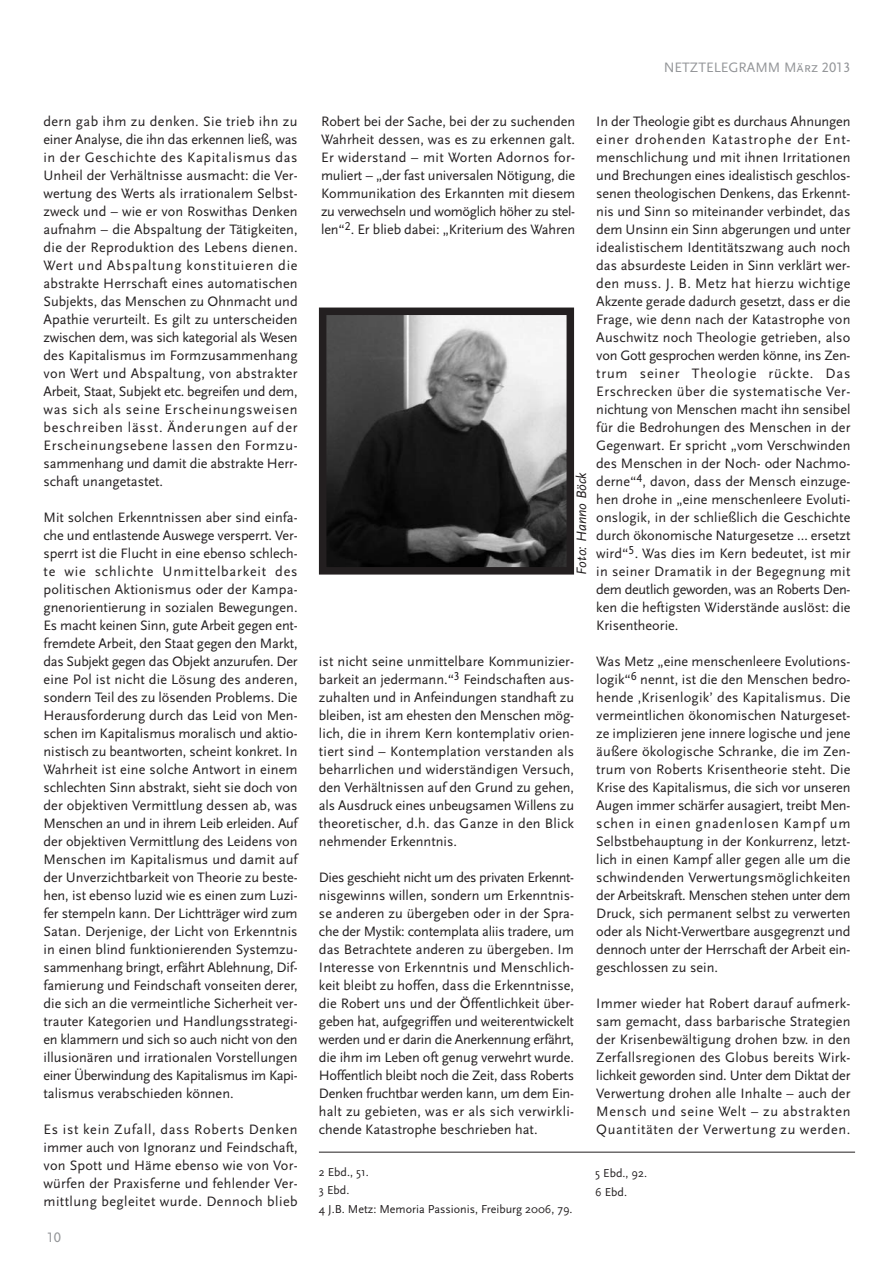
<style>
.page{position:relative;width:893px;height:1263px;background:#fff}
.page>*{position:absolute;margin:0;border:0;box-sizing:border-box;transform-origin:0 0}
.t1{font:14.25px/18px "Scala Sans";color:#231f20;text-align:justify}
.t2{font:14.25px "Scala Sans Caps";color:#939598}
.t3{font:italic 14.25px "Scala Sans";color:#231f20}
.t4{font:12px/18.5px "Scala Sans";color:#231f20}
</style>
<div class="page">
<img style="left:328px;top:317px;width:237px;height:249px">
<div style="left:319px;top:308px;width:255px;height:267px;border:8px solid #231f20"></div>
<hr style="left:319px;top:1152px;width:536px;height:1px;background:#231f20">
<p class="t1" style="left:44px;top:114px;width:256px">dern gab ihm zu denken. Sie trieb ihn zu einer Analyse, die ihn das erkennen ließ, was in der Geschichte des Kapitalismus das Unheil der Verhältnisse ausmacht: die Ver&shy;wertung des Werts als irrationalem Selbst&shy;zweck und – wie er von Roswithas Denken aufnahm – die Abspaltung der Tätigkeiten, die der Reproduktion des Lebens dienen.<br>Wert und Abspaltung konstituieren die abstrakte Herrschaft eines automatischen Subjekts, das Menschen zu Ohnmacht und Apathie verurteilt. Es gilt zu unterscheiden zwischen dem, was sich kategorial als Wesen des Kapitalismus im Formzusammenhang von Wert und Abspaltung, von abstrakter Arbeit, Staat, Subjekt etc. begreifen und dem, was sich als seine Erscheinungsweisen beschreiben lässt. Änderungen auf der Erscheinungsebene lassen den Formzu&shy;sammenhang und damit die abstrakte Herr&shy;schaft unangetastet.</p>
<p class="t1" style="left:44px;top:510px;width:256px">Mit solchen Erkenntnissen aber sind einfa&shy;che und entlastende Auswege versperrt. Ver&shy;sperrt ist die Flucht in eine ebenso schlech&shy;te wie schlichte Unmittelbarkeit des politischen Aktionismus oder der Kampa&shy;gnenorientierung in sozialen Bewegungen.<br>Es macht keinen Sinn, gute Arbeit gegen ent&shy;fremdete Arbeit, den Staat gegen den Markt, das Subjekt gegen das Objekt anzurufen. Der eine Pol ist nicht die Lösung des anderen, sondern Teil des zu lösenden Problems. Die Herausforderung durch das Leid von Men&shy;schen im Kapitalismus moralisch und aktio&shy;nistisch zu beantworten, scheint konkret. In Wahrheit ist eine solche Antwort in einem schlechten Sinn abstrakt, sieht sie doch von der objektiven Vermittlung dessen ab, was Menschen an und in ihrem Leib erleiden. Auf der objektiven Vermittlung des Leidens von Menschen im Kapitalismus und damit auf der Unverzichtbarkeit von Theorie zu beste&shy;hen, ist ebenso luzid wie es einen zum Luzi&shy;fer stempeln kann. Der Lichtträger wird zum Satan. Derjenige, der Licht von Erkenntnis in einen blind funktionierenden Systemzu&shy;sammenhang bringt, erfährt Ablehnung, Dif&shy;famierung und Feindschaft vonseiten derer, die sich an die vermeintliche Sicherheit ver&shy;trauter Kategorien und Handlungsstrategi&shy;en klammern und sich so auch nicht von den illusionären und irrationalen Vorstellungen einer Überwindung des Kapitalismus im Kapi&shy;talismus verabschieden können.</p>
<p class="t1" style="left:44px;top:1122px;width:256px">Es ist kein Zufall, dass Roberts Denken immer auch von Ignoranz und Feindschaft, von Spott und Häme ebenso wie von Vor&shy;würfen der Praxisferne und fehlender Ver&shy;mittlung begleitet wurde. Dennoch blieb</p>
<p class="t2" style="left:47px;top:1229px;width:16px">10</p>
<p class="t2" style="left:664px;top:59px;width:188px">NETZTELEGRAMM März 2013</p>
<p class="t1" style="left:321px;top:114px;width:256px">Robert bei der Sache, bei der zu suchenden Wahrheit dessen, was es zu erkennen galt.<br>Er widerstand – mit Worten Adornos for&shy;muliert – „der fast universalen Nötigung, die Kommunikation des Erkannten mit diesem zu verwechseln und womöglich höher zu stel&shy;len“<sup>2</sup>. Er blieb dabei: „Kriterium des Wahren</p>
<p class="t1" style="left:596px;top:114px;width:256px">In der Theologie gibt es durchaus Ahnungen einer drohenden Katastrophe der Ent&shy;menschlichung und mit ihnen Irritationen und Brechungen eines idealistisch geschlos&shy;senen theologischen Denkens, das Erkennt&shy;nis und Sinn so miteinander verbindet, das dem Unsinn ein Sinn abgerungen und unter idealistischem Identitätszwang auch noch das absurdeste Leiden in Sinn verklärt wer&shy;den muss. J. B. Metz hat hierzu wichtige Akzente gerade dadurch gesetzt, dass er die Frage, wie denn nach der Katastrophe von Auschwitz noch Theologie getrieben, also von Gott gesprochen werden könne, ins Zen&shy;trum seiner Theologie rückte. Das Erschrecken über die systematische Ver&shy;nichtung von Menschen macht ihn sensibel für die Bedrohungen des Menschen in der Gegenwart. Er spricht „vom Verschwinden des Menschen in der Noch- oder Nachmo&shy;derne“<sup>4</sup>, davon, dass der Mensch einzuge&shy;hen drohe in „eine menschenleere Evoluti&shy;onslogik, in der schließlich die Geschichte durch ökonomische Naturgesetze … ersetzt wird“<sup>5</sup>. Was dies im Kern bedeutet, ist mir in seiner Dramatik in der Begegnung mit dem deutlich geworden, was an Roberts Den&shy;ken die heftigsten Widerstände auslöst: die Krisentheorie.</p>
<p class="t1" style="left:596px;top:654px;width:256px">Was Metz „eine menschenleere Evolutions&shy;logik“<sup>6</sup> nennt, ist die den Menschen bedro&shy;hende ‚Krisenlogik’ des Kapitalismus. Die vermeintlichen ökonomischen Naturgeset&shy;ze implizieren jene innere logische und jene äußere ökologische Schranke, die im Zen&shy;trum von Roberts Krisentheorie steht. Die Krise des Kapitalismus, die sich vor unseren Augen immer schärfer ausagiert, treibt Men&shy;schen in einen gnadenlosen Kampf um Selbstbehauptung in der Konkurrenz, letzt&shy;lich in einen Kampf aller gegen alle um die schwindenden Verwertungsmöglichkeiten der Arbeitskraft. Menschen stehen unter dem Druck, sich permanent selbst zu verwerten oder als Nicht-Verwertbare ausgegrenzt und dennoch unter der Herrschaft der Arbeit ein&shy;geschlossen zu sein.</p>
<p class="t1" style="left:596px;top:996px;width:256px">Immer wieder hat Robert darauf aufmerk&shy;sam gemacht, dass barbarische Strategien der Krisenbewältigung drohen bzw. in den Zerfallsregionen des Globus bereits Wirk&shy;lichkeit geworden sind. Unter dem Diktat der Verwertung drohen alle Inhalte – auch der Mensch und seine Welt – zu abstrakten Quantitäten der Verwertung zu werden.</p>
<p class="t3" style="left:576px;top:575px;width:104px;rotate:-90deg">Foto: Hanno Böck</p>
<p class="t1" style="left:319px;top:654px;width:257px">ist nicht seine unmittelbare Kommunizier&shy;barkeit an jedermann.“<sup>3</sup> Feindschaften aus&shy;zuhalten und in Anfeindungen standhaft zu bleiben, ist am ehesten den Menschen mög&shy;lich, die in ihrem Kern kontemplativ orien&shy;tiert sind – Kontemplation verstanden als beharrlichen und widerständigen Versuch, den Verhältnissen auf den Grund zu gehen, als Ausdruck eines unbeugsamen Willens zu theoretischer, d.h. das Ganze in den Blick nehmender Erkenntnis.</p>
<p class="t1" style="left:319px;top:870px;width:257px">Dies geschieht nicht um des privaten Erkennt&shy;nisgewinns willen, sondern um Erkenntnis&shy;se anderen zu übergeben oder in der Spra&shy;che der Mystik: contemplata aliis tradere, um das Betrachtete anderen zu übergeben. Im Interesse von Erkenntnis und Menschlich&shy;keit bleibt zu hoffen, dass die Erkenntnisse, die Robert uns und der Öffentlichkeit über&shy;geben hat, aufgegriffen und weiterentwickelt werden und er darin die Anerkennung erfährt, die ihm im Leben oft genug verwehrt wurde.<br>Hoffentlich bleibt noch die Zeit, dass Roberts Denken fruchtbar werden kann, um dem Ein&shy;halt zu gebieten, was er als sich verwirkli&shy;chende Katastrophe beschrieben hat.</p>
<p class="t4" style="left:319px;top:1164px;width:255px">2 Ebd., 51.<br>3 Ebd.<br>4 J.B. Metz: Memoria Passionis, Freiburg 2006, 79.</p>
<p class="t4" style="left:595px;top:1165px;width:53px">5 Ebd., 92.<br>6 Ebd.</p>
</div>
